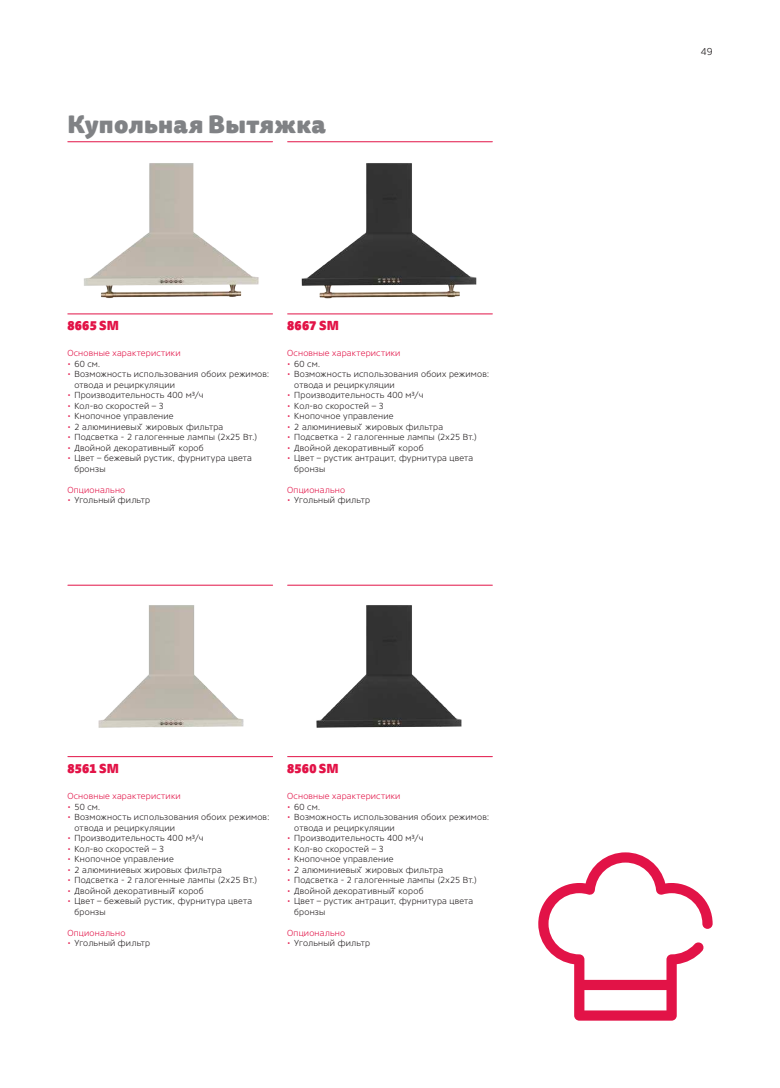
<style>
.page{position:relative;width:780px;height:1088px;background:#fff}
.page>*{position:absolute;margin:0;border:0;box-sizing:border-box;transform-origin:0 0}
.t1{font:900 24px "Tisa Sans Pro";letter-spacing:.01em;color:#808285}
.t2{font:900 12.5px "Tisa Sans Pro";letter-spacing:.03em;color:#e21347}
.t3{font:300 10px "Core Sans NR35";color:#231f20}
.t4{font:300 8.75px/10.5px "Core Sans NR35";letter-spacing:.025em;color:#231f20}
.t5{font:300 8.75px "Core Sans NR35";letter-spacing:.025em;color:#e21347}
.s1{color:#e21347}
</style>
<div class="page">
<img style="left:79px;top:142px;width:185px;height:156px">
<img style="left:79px;top:584px;width:185px;height:144px">
<img style="left:296px;top:142px;width:185px;height:157px">
<img style="left:296px;top:584px;width:185px;height:144px">
<hr style="left:68px;top:313px;width:204px;height:1px;background:#e21347">
<hr style="left:287px;top:313px;width:205px;height:1px;background:#e21347">
<hr style="left:68px;top:141px;width:204px;height:1px;background:#e21347">
<hr style="left:287px;top:141px;width:205px;height:1px;background:#e21347">
<hr style="left:68px;top:585px;width:204px;height:1px;background:#e21347">
<hr style="left:287px;top:585px;width:205px;height:1px;background:#e21347">
<hr style="left:68px;top:756px;width:204px;height:1px;background:#e21347">
<hr style="left:287px;top:756px;width:205px;height:1px;background:#e21347">
<svg style="left:538px;top:852px;width:174px;height:168px"></svg>
<h1 class="t1" style="left:67px;top:109px;width:260px">Купольная Вытяжка</h1>
<h2 class="t2" style="left:67px;top:318px;width:53px">8665 SM</h2>
<h2 class="t2" style="left:287px;top:318px;width:53px">8667 SM</h2>
<p class="t5" style="left:67px;top:348px;width:115px">Основные характеристики</p>
<p class="t4" style="left:67px;top:358px;width:35px"><span class="s1">•</span> 60 см.</p>
<p class="t4" style="left:74px;top:369px;width:196px;text-indent:-7px"><span class="s1">•</span> Возможность использования обоих режимов: отвода и рециркуляции</p>
<p class="t4" style="left:67px;top:390px;width:138px"><span class="s1">•</span> Производительность 400 м³/ч</p>
<p class="t4" style="left:67px;top:400px;width:98px"><span class="s1">•</span> Кол-во скоростей – 3</p>
<p class="t4" style="left:67px;top:411px;width:108px"><span class="s1">•</span> Кнопочное управление</p>
<p class="t4" style="left:67px;top:421px;width:157px"><span class="s1">•</span> 2 алюминиевых ̆жировых фильтра</p>
<p class="t4" style="left:67px;top:432px;width:191px"><span class="s1">•</span> Подсветка - 2 галогенные лампы (2х25 Вт.)</p>
<p class="t4" style="left:67px;top:442px;width:138px"><span class="s1">•</span> Двойной декоративный ̆короб</p>
<p class="t4" style="left:74px;top:453px;width:179px;text-indent:-7px"><span class="s1">•</span> Цвет – бежевый рустик, фурнитура цвета бронзы</p>
<p class="t5" style="left:67px;top:485px;width:59px">Опционально</p>
<p class="t4" style="left:67px;top:495px;width:84px"><span class="s1">•</span> Угольный фильтр</p>
<p class="t5" style="left:287px;top:348px;width:115px">Основные характеристики</p>
<p class="t4" style="left:287px;top:358px;width:35px"><span class="s1">•</span> 60 см.</p>
<p class="t4" style="left:294px;top:369px;width:196px;text-indent:-7px"><span class="s1">•</span> Возможность использования обоих режимов: отвода и рециркуляции</p>
<p class="t4" style="left:287px;top:390px;width:138px"><span class="s1">•</span> Производительность 400 м³/ч</p>
<p class="t4" style="left:287px;top:400px;width:98px"><span class="s1">•</span> Кол-во скоростей – 3</p>
<p class="t4" style="left:287px;top:411px;width:108px"><span class="s1">•</span> Кнопочное управление</p>
<p class="t4" style="left:287px;top:421px;width:157px"><span class="s1">•</span> 2 алюминиевых ̆жировых фильтра</p>
<p class="t4" style="left:287px;top:432px;width:191px"><span class="s1">•</span> Подсветка - 2 галогенные лампы (2х25 Вт.)</p>
<p class="t4" style="left:287px;top:442px;width:138px"><span class="s1">•</span> Двойной декоративный ̆короб</p>
<p class="t4" style="left:294px;top:453px;width:180px;text-indent:-7px"><span class="s1">•</span> Цвет – рустик антрацит, фурнитура цвета бронзы</p>
<p class="t5" style="left:287px;top:485px;width:59px">Опционально</p>
<p class="t4" style="left:287px;top:495px;width:84px"><span class="s1">•</span> Угольный фильтр</p>
<h2 class="t2" style="left:67px;top:760px;width:53px">8561 SM</h2>
<h2 class="t2" style="left:287px;top:760px;width:53px">8560 SM</h2>
<p class="t5" style="left:67px;top:791px;width:115px">Основные характеристики</p>
<p class="t4" style="left:67px;top:801px;width:35px"><span class="s1">•</span> 50 см.</p>
<p class="t4" style="left:74px;top:812px;width:196px;text-indent:-7px"><span class="s1">•</span> Возможность использования обоих режимов: отвода и рециркуляции</p>
<p class="t4" style="left:67px;top:833px;width:138px"><span class="s1">•</span> Производительность 400 м³/ч</p>
<p class="t4" style="left:67px;top:843px;width:98px"><span class="s1">•</span> Кол-во скоростей – 3</p>
<p class="t4" style="left:67px;top:854px;width:108px"><span class="s1">•</span> Кнопочное управление</p>
<p class="t4" style="left:67px;top:864px;width:156px"><span class="s1">•</span> 2 алюминиевых жировых фильтра</p>
<p class="t4" style="left:67px;top:875px;width:191px"><span class="s1">•</span> Подсветка - 2 галогенные лампы (2х25 Вт.)</p>
<p class="t4" style="left:67px;top:885px;width:138px"><span class="s1">•</span> Двойной декоративный ̆короб</p>
<p class="t4" style="left:74px;top:896px;width:179px;text-indent:-7px"><span class="s1">•</span> Цвет – бежевый рустик, фурнитура цвета бронзы</p>
<p class="t5" style="left:67px;top:927px;width:59px">Опционально</p>
<p class="t4" style="left:67px;top:938px;width:84px"><span class="s1">•</span> Угольный фильтр</p>
<p class="t5" style="left:287px;top:791px;width:115px">Основные характеристики</p>
<p class="t4" style="left:287px;top:801px;width:35px"><span class="s1">•</span> 60 см.</p>
<p class="t4" style="left:294px;top:812px;width:196px;text-indent:-7px"><span class="s1">•</span> Возможность использования обоих режимов: отвода и рециркуляции</p>
<p class="t4" style="left:287px;top:833px;width:138px"><span class="s1">•</span> Производительность 400 м³/ч</p>
<p class="t4" style="left:287px;top:843px;width:98px"><span class="s1">•</span> Кол-во скоростей – 3</p>
<p class="t4" style="left:287px;top:854px;width:108px"><span class="s1">•</span> Кнопочное управление</p>
<p class="t4" style="left:287px;top:864px;width:157px"><span class="s1">•</span> 2 алюминиевых ̆жировых фильтра</p>
<p class="t4" style="left:287px;top:875px;width:191px"><span class="s1">•</span> Подсветка - 2 галогенные лампы (2х25 Вт.)</p>
<p class="t4" style="left:287px;top:885px;width:138px"><span class="s1">•</span> Двойной декоративный ̆короб</p>
<p class="t4" style="left:294px;top:896px;width:180px;text-indent:-7px"><span class="s1">•</span> Цвет – рустик антрацит, фурнитура цвета бронзы</p>
<p class="t5" style="left:287px;top:927px;width:59px">Опционально</p>
<p class="t4" style="left:287px;top:938px;width:84px"><span class="s1">•</span> Угольный фильтр</p>
<p class="t3" style="left:701px;top:46px;width:13px">49</p>
</div>
